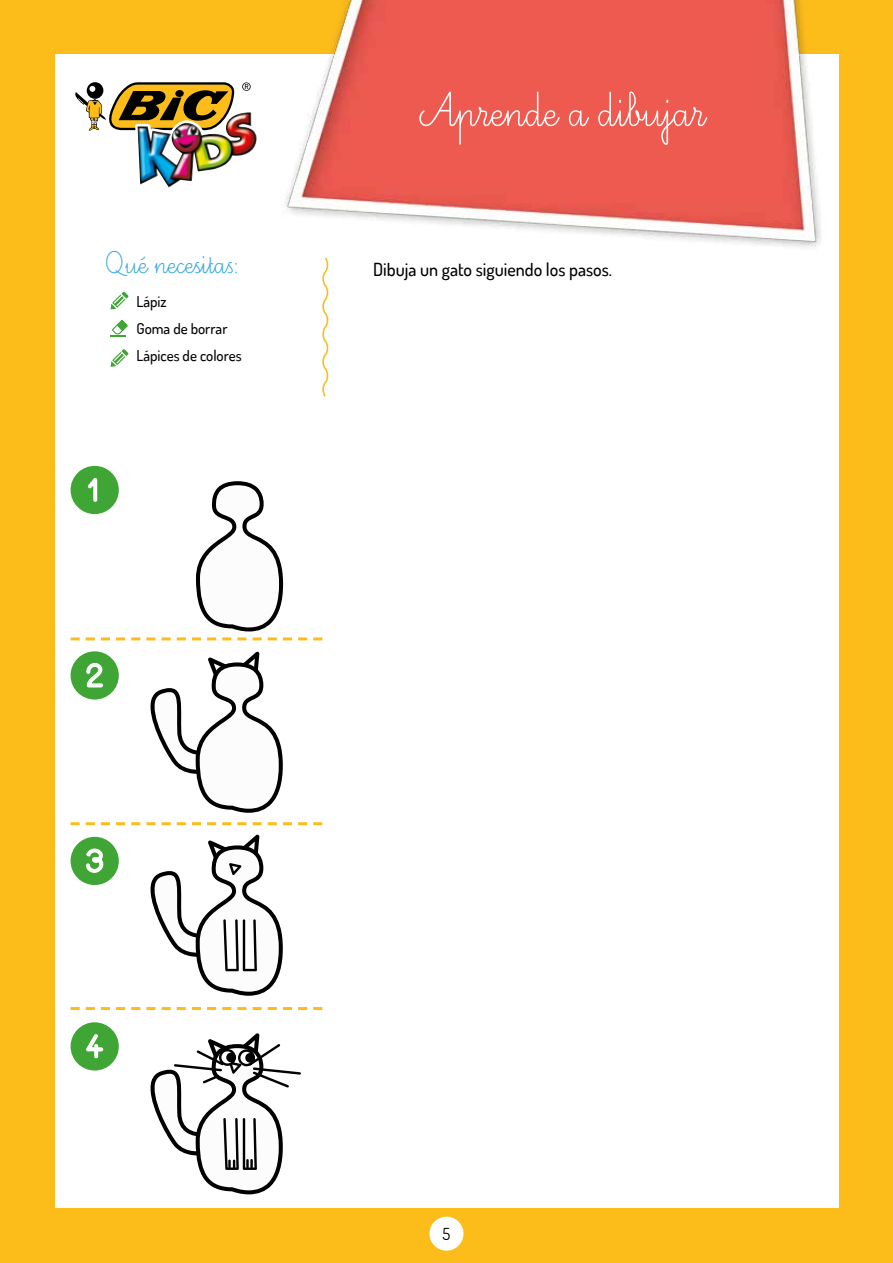
<style>
.page{position:relative;width:893px;height:1263px;background:#fcbd1b}
.page>*{position:absolute;margin:0;border:0;box-sizing:border-box;transform-origin:0 0}
.t1{font:60px "Ecriture A Romain Orne";color:#fff}
.t2{font:39px "Ecriture A Romain Orne";color:#36a9e1}
.t3{font:27px "Cursivestandardbold";color:#fff}
.t4{font:500 18px "Dosis";color:#000}
.t5{font:16.5px "Dosis";color:#000}
.t6{font:500 15px/27px "Dosis";color:#000}
</style>
<div class="page">
<div style="left:55px;top:55px;width:783px;height:1153px;background:#fff"></div>
<div style="left:429px;top:1216px;width:34px;height:35px;background:#fff;border-radius:50%"></div>
<img style="left:282px;top:0;width:543px;height:247px">
<svg style="left:75px;top:82px;width:176px;height:53px"></svg>
<img style="left:138px;top:112px;width:119px;height:76px">
<svg style="left:322px;top:257px;width:7px;height:140px"></svg>
<svg style="left:111px;top:349px;width:18px;height:18px"></svg>
<svg style="left:111px;top:292px;width:18px;height:17px"></svg>
<svg style="left:110px;top:320px;width:18px;height:17px"></svg>
<div style="left:71px;top:466px;width:48px;height:48px;background:#3fa535;border-radius:50%"></div>
<div style="left:71px;top:1022px;width:48px;height:48px;background:#3fa535;border-radius:50%"></div>
<svg style="left:86px;top:1034px;width:18px;height:25px"></svg>
<svg style="left:150px;top:1033px;width:151px;height:162px"></svg>
<svg style="left:71px;top:834px;width:251px;height:176px"></svg>
<svg style="left:71px;top:652px;width:251px;height:174px"></svg>
<svg style="left:71px;top:475px;width:251px;height:166px"></svg>
<h2 class="t2" style="left:105px;top:244px;width:136px">Qué necesitas:</h2>
<p class="t6" style="left:136px;top:288px;width:107px">Lápiz<br>Goma de borrar<br>Lápices de colores</p>
<h3 class="t3" style="left:84px;top:475px;width:18px">1</h3>
<h3 class="t3" style="left:86px;top:660px;width:18px">2</h3>
<h3 class="t3" style="left:86px;top:846px;width:18px">3</h3>
<h3 class="t3" style="left:86px;top:1031px;width:18px">4</h3>
<h1 class="t1" style="left:418px;top:81px;width:288px">Aprende a dibujar</h1>
<p class="t4" style="left:373px;top:258px;width:240px">Dibuja un gato siguiendo los pasos.</p>
<p class="t5" style="left:443px;top:1223px;width:9px">5</p>
</div>
